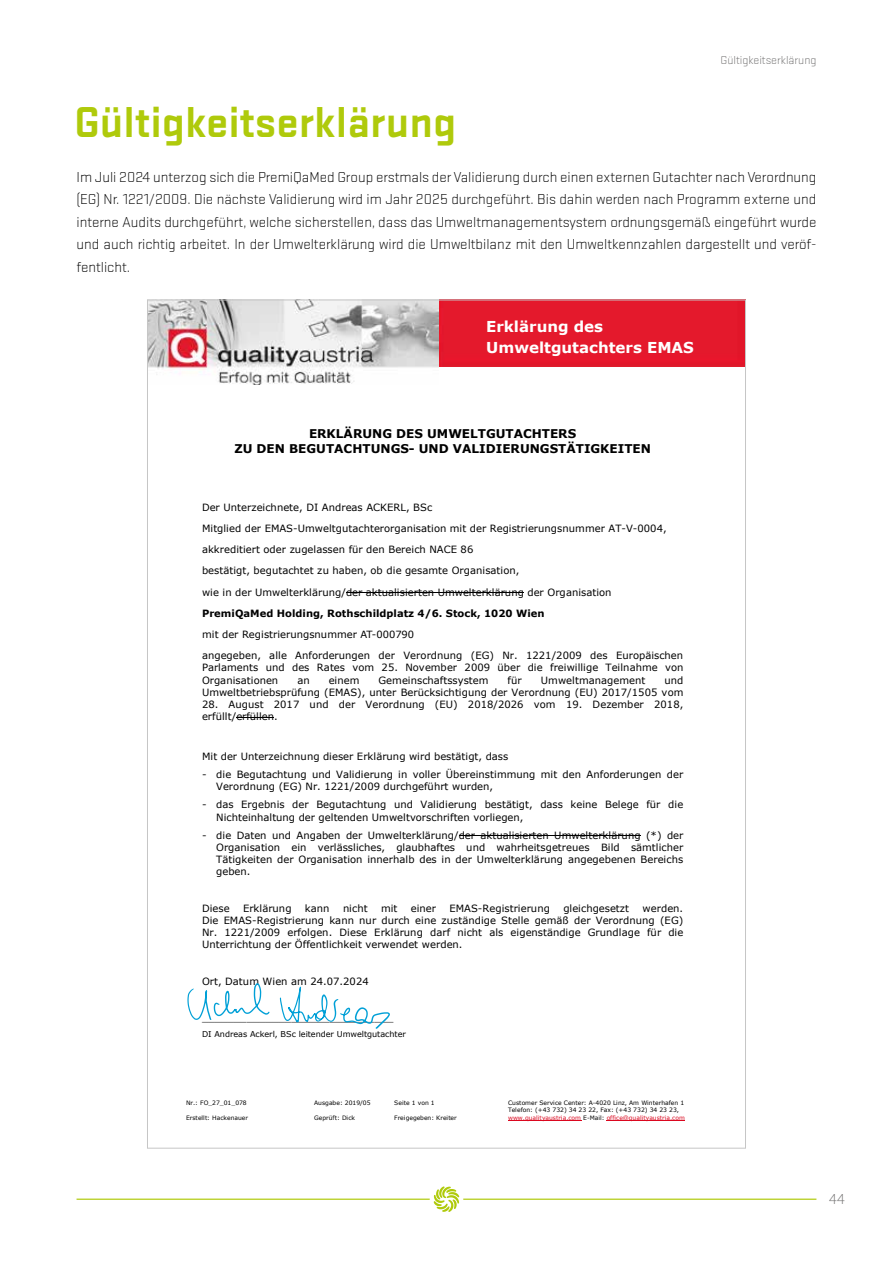
<style>
.page{position:relative;width:893px;height:1263px;background:#fff}
.page>*{position:absolute;margin:0;border:0;box-sizing:border-box;transform-origin:0 0}
.t1{font:700 45px "Stratum 2";color:#afca0b}
.t2{font:300 15px/22.5px "Stratum 2";color:#000;text-align:justify}
.t3{font:700 15px/21px "Verdana";color:#fff}
.t4{font:300 15px "Stratum 2";color:#706f6f}
.t5{font:700 12px/14.7px "Verdana";color:#000;text-align:center}
.t6{font:300 12px "Stratum 2";color:#706f6f}
.t7{font:10.05px/12.1px "Verdana";letter-spacing:.005em;color:#000}
.t8{font:700 10.05px "Verdana";color:#000}
.t9{font:9.9px "Verdana";color:#000}
.t10{font:8.1px "Verdana";color:#000}
.t11{font:6px/7.2px "Verdana";letter-spacing:.005em;color:#000}
.t12{font:6px "Verdana";color:#db071f}
.s1{color:#000}
</style>
<div class="page">
<hr style="left:77px;top:1198px;width:739px;height:2px;background:#afca0b">
<div style="left:430px;top:1182px;width:33px;height:34px;background:#fff;border-radius:50%"></div>
<svg style="left:434px;top:1186px;width:25px;height:26px"></svg>
<hr style="left:508px;top:1120px;width:73px;height:1px;background:#db071f">
<hr style="left:607px;top:1120px;width:78px;height:1px;background:#db071f">
<div style="left:439px;top:302px;width:305px;height:64px;background:#e4192c"></div>
<img style="left:149px;top:302px;width:290px;height:82px">
<hr style="left:346px;top:592px;width:178px;height:1px;background:#000">
<hr style="left:236px;top:717px;width:38px;height:1px;background:#000">
<hr style="left:459px;top:835px;width:182px;height:1px;background:#000">
<svg style="left:187px;top:983px;width:83px;height:37px"></svg>
<svg style="left:280px;top:987px;width:110px;height:42px"></svg>
<p class="t6" style="left:720px;top:53px;width:97px">Gültigkeitserklärung</p>
<h1 class="t1" style="left:74px;top:91px;width:384px">Gültigkeitserklärung</h1>
<p class="t2" style="left:77px;top:165px;width:741px">Im Juli 2024 unterzog sich die PremiQaMed Group erstmals der Validierung durch einen externen Gutachter nach Verordnung (EG) Nr. 1221/2009. Die nächste Validierung wird im Jahr 2025 durchgeführt. Bis dahin werden nach Programm externe und interne Audits durchgeführt, welche sicherstellen, dass das Umweltmanagementsystem ordnungsgemäß eingeführt wurde und auch richtig arbeitet. In der Umwelterklärung wird die Umweltbilanz mit den Umweltkennzahlen dargestellt und veröf&shy;fentlicht.</p>
<h2 class="t3" style="left:486px;top:316px;width:209px">Erklärung des<br>Umweltgutachters EMAS</h2>
<p class="t5" style="left:234px;top:426px;width:418px">ERKLÄRUNG DES UMWELTGUTACHTERS<br>ZU DEN BEGUTACHTUNGS- UND VALIDIERUNGSTÄTIGKEITEN</p>
<p class="t7" style="left:202px;top:496px;width:466px;line-height:21.1px">Der Unterzeichnete, DI Andreas ACKERL, BSc<br>Mitglied der EMAS-Umweltgutachterorganisation mit der Registrierungsnummer AT-V-0004, akkreditiert oder zugelassen für den Bereich NACE 86<br>bestätigt, begutachtet zu haben, ob die gesamte Organisation,<br>wie in der Umwelterklärung/der aktualisierten Umwelterklärung der Organisation</p>
<p class="t8" style="left:202px;top:606px;width:344px">PremiQaMed Holding, Rothschildplatz 4/6. Stock, 1020 Wien</p>
<p class="t7" style="left:202px;top:624px;width:483px;line-height:21.1px">mit der Registrierungsnummer AT-XXXX<br>angegeben, alle Anforderungen der Verordnung (EG) Nr. 1221/2009 des Europäischen</p>
<p class="t7" style="left:202px;top:661px;width:483px">Parlaments und des Rates vom 25. November 2009 über die freiwillige Teilnahme von<br>Organisationen</p>
<p class="t9" style="left:360px;top:628px;width:55px">AT-000790</p>
<p class="t7" style="left:297px;top:674px;width:14px">an</p>
<p class="t7" style="left:329px;top:674px;width:32px">einem</p>
<p class="t7" style="left:378px;top:674px;width:112px">Gemeinschaftssystem</p>
<p class="t7" style="left:508px;top:674px;width:16px">für</p>
<p class="t7" style="left:541px;top:674px;width:106px">Umweltmanagement</p>
<p class="t7" style="left:202px;top:674px;width:483px;text-align:right">und<br>Umweltbetriebsprüfung (EMAS), unter Berücksichtigung der Verordnung (EU) 2017/1505 vom</p>
<p class="t7" style="left:202px;top:698px;width:483px">28. August 2017 und der Verordnung (EU) 2018/2026 vom 19. Dezember 2018, erfüllt/erfüllen.</p>
<p class="t7" style="left:202px;top:750px;width:308px">Mit der Unterzeichnung dieser Erklärung wird bestätigt, dass</p>
<p class="t7" style="left:216px;top:768px;width:469px;text-indent:-14px">- die Begutachtung und Validierung in voller Übereinstimmung mit den Anforderungen der<br>Verordnung (EG) Nr. 1221/2009 durchgeführt wurden,</p>
<p class="t7" style="left:216px;top:798px;width:469px;text-indent:-14px">- das Ergebnis der Begutachtung und Validierung bestätigt, dass keine Belege für die<br>Nichteinhaltung der geltenden Umweltvorschriften vorliegen,</p>
<p class="t7" style="left:216px;top:829px;width:469px;text-align:justify;text-indent:-14px">- die Daten und Angaben der Umwelterklärung/der aktualisierten Umwelterklärung (*) der Organisation ein verlässliches, glaubhaftes und wahrheitsgetreues Bild sämtlicher Tätigkeiten der Organisation innerhalb des in der Umwelterklärung angegebenen Bereichs geben.</p>
<p class="t7" style="left:202px;top:902px;width:29px">Diese</p>
<p class="t7" style="left:243px;top:902px;width:50px">Erklärung</p>
<p class="t7" style="left:305px;top:902px;width:26px">kann</p>
<p class="t7" style="left:343px;top:902px;width:26px">nicht</p>
<p class="t7" style="left:381px;top:902px;width:18px">mit</p>
<p class="t7" style="left:411px;top:902px;width:27px">einer</p>
<p class="t7" style="left:450px;top:902px;width:102px">EMAS-Registrierung</p>
<p class="t7" style="left:563px;top:902px;width:67px">gleichgesetzt</p>
<p class="t7" style="left:202px;top:902px;width:483px;text-align:justify;text-indent:441px">werden.<br>Die EMAS-Registrierung kann nur durch eine zuständige Stelle gemäß der Verordnung (EG)<br>Nr. 1221/2009 erfolgen. Diese Erklärung darf nicht als eigenständige Grundlage für die Unterrichtung der Öffentlichkeit verwendet werden.</p>
<p class="t7" style="left:202px;top:975px;width:168px">Ort, Datum Wien am 24.07.2024</p>
<p class="t7" style="left:202px;top:1011px;width:193px">______________________________</p>
<p class="t10" style="left:202px;top:1029px;width:205px">DI Andreas Ackerl, BSc leitender Umweltgutachter</p>
<p class="t11" style="left:186px;top:1099px;width:62px">Nr.: FO_27_01_078</p>
<p class="t11" style="left:314px;top:1099px;width:58px">Ausgabe: 2019/05</p>
<p class="t11" style="left:394px;top:1099px;width:42px">Seite 1 von 1</p>
<p class="t11" style="left:508px;top:1099px;width:178px">Customer Service Center: A-4020 Linz, Am Winterhafen 1<br>Telefon: (+43 732) 34 23 22, Fax: (+43 732) 34 23 23,</p>
<p class="t11" style="left:186px;top:1114px;width:63px">Erstellt: Hackenauer</p>
<p class="t11" style="left:314px;top:1114px;width:42px">Geprüft: Dick</p>
<p class="t11" style="left:394px;top:1114px;width:64px">Freigegeben: Kreiter</p>
<p class="t12" style="left:508px;top:1113px;width:178px">www.qualityaustria.com <span class="s1">E-Mail:</span> office@qualityaustria.com</p>
<h2 class="t4" style="left:829px;top:1190px;width:17px">44</h2>
</div>
